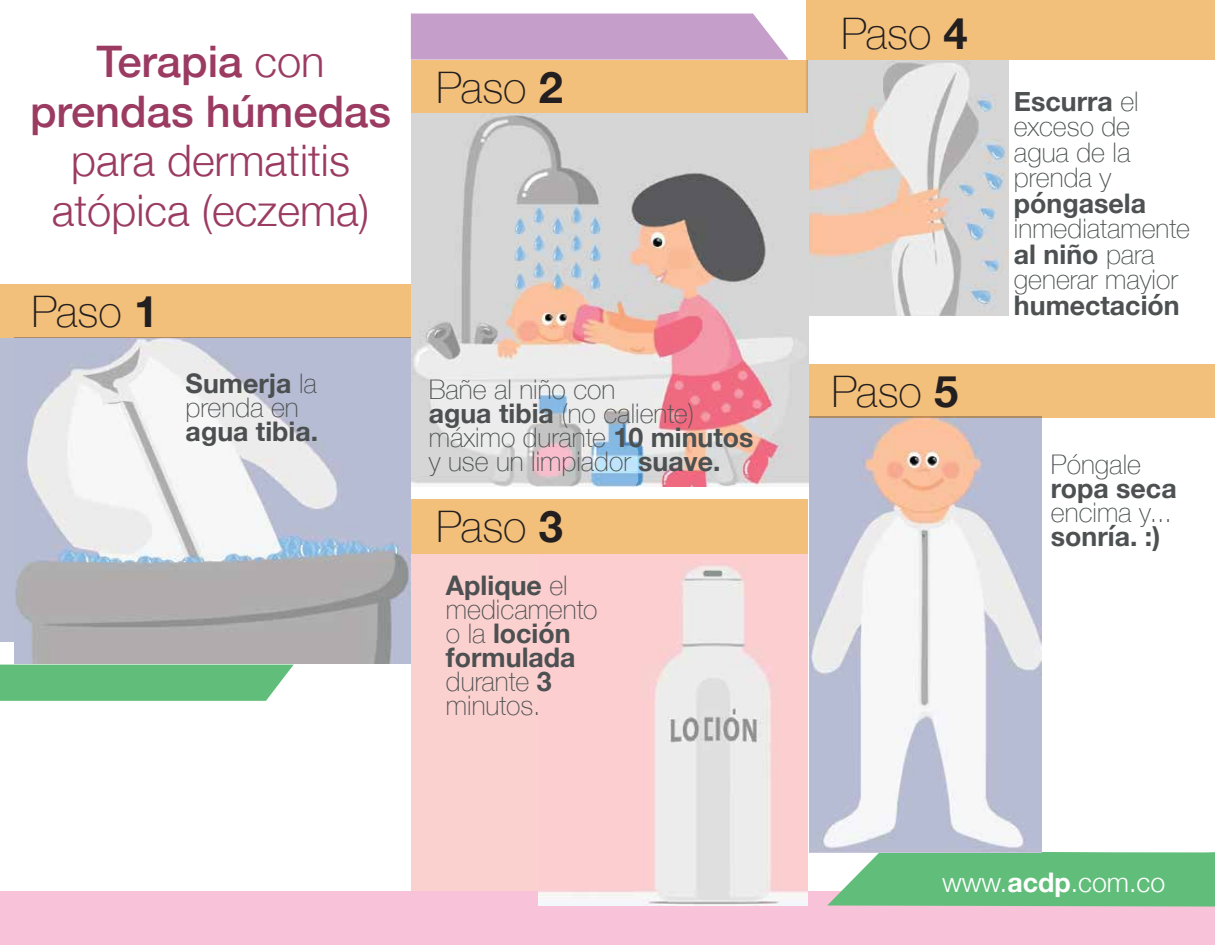
<style>
.page{position:relative;width:1215px;height:945px;background:#fff}
.page>*{position:absolute;margin:0;border:0;box-sizing:border-box;transform-origin:0 0}
.t1{font:300 43.5px/49.5px "Helvetica Neue";color:#9b3b62;text-align:center}
.t2{font:100 43.5px "Helvetica Neue";color:#231f20}
.t3{font:500 43.5px/49.5px "Helvetica Neue";color:#9b3b62;text-align:center}
.t4{font:100 27px/24px "Helvetica Neue";color:#4d5051}
.t5{font:100 27px/25.5px "Helvetica Neue";color:#4d5151}
.t6{font:700 27px "Helvetica Neue";color:#4d5151}
.t7{font:100 27px/24px "Helvetica Neue";color:#4c4f50}
.t8{font:300 27px "Helvetica Neue";color:#fff}
.t9{font:700 27px "Helvetica Neue";color:#4c4f50}
.s1{font-weight:300}
.s2{font-weight:700}
</style>
<div class="page">
<img style="left:808px;top:60px;width:200px;height:256px">
<img style="left:14px;top:338px;width:397px;height:325px">
<div style="left:0;top:338px;width:14px;height:304px;background:#b7bdd2"></div>
<div style="left:0;top:891px;width:1215px;height:54px;background:#f8c2d9"></div>
<svg style="left:827px;top:851px;width:388px;height:56px;background:#70c286"></svg>
<svg style="left:411px;top:13px;width:378px;height:47px;background:#c8a5cd"></svg>
<img style="left:809px;top:417px;width:232px;height:435px">
<div style="left:0;top:284px;width:411px;height:54px;background:#f3c07b"></div>
<div style="left:412px;top:60px;width:396px;height:54px;background:#f3c07b"></div>
<div style="left:807px;top:0;width:408px;height:60px;background:#f3c07b"></div>
<div style="left:807px;top:364px;width:408px;height:53px;background:#f3c07b"></div>
<img style="left:412px;top:113px;width:396px;height:374px">
<svg style="left:0;top:665px;width:294px;height:36px;background:#69c180"></svg>
<div style="left:412px;top:546px;width:396px;height:345px;background:#fbd1d0"></div>
<img style="left:538px;top:553px;width:270px;height:352px">
<div style="left:412px;top:499px;width:396px;height:54px;background:#f3c07b"></div>
<h1 class="t3" style="left:30px;top:34px;width:363px">Terapia <span class="s1">con </span>prendas húmedas</h1>
<h1 class="t1" style="left:52px;top:133px;width:319px">para dermatitis atópica (eczema)</h1>
<h1 class="t2" style="left:32px;top:278px;width:128px">Paso <span class="s2">1</span></h1>
<p class="t7" style="left:186px;top:371px;width:133px"><span class="s2">Sumerja</span> la prenda en</p>
<p class="t9" style="left:186px;top:410px;width:134px">agua tibia.</p>
<h1 class="t2" style="left:436px;top:54px;width:128px">Paso <span class="s2">2</span></h1>
<p class="t4" style="left:429px;top:377px;width:326px">Bañe al niño con<br><span class="s2">agua tibia</span> (no caliente) máximo durante <span class="s2">10 minutos </span>y use un limpiador <span class="s2">suave.</span></p>
<h1 class="t2" style="left:436px;top:494px;width:128px">Paso <span class="s2">3</span></h1>
<p class="t4" style="left:446px;top:572px;width:153px"><span class="s2">Aplique</span> el medicamento o la <span class="s2">loción formulada </span>durante <span class="s2">3 </span>minutos.</p>
<h1 class="t2" style="left:841px;top:1px;width:128px">Paso <span class="s2">4</span></h1>
<h1 class="t2" style="left:832px;top:358px;width:128px">Paso <span class="s2">5</span></h1>
<p class="t5" style="left:1014px;top:87px;width:126px"><span class="s2">Escurra</span> el exceso de agua de la prenda y</p>
<p class="t6" style="left:1014px;top:182px;width:134px">póngasela</p>
<p class="t5" style="left:1014px;top:215px;width:177px">inmediatamente <span class="s2">al niño</span> para generar mayior</p>
<p class="t6" style="left:1014px;top:284px;width:167px">humectación</p>
<p class="t5" style="left:1051px;top:450px;width:92px">Póngale</p>
<p class="t6" style="left:1051px;top:467px;width:127px">ropa seca</p>
<p class="t5" style="left:1051px;top:498px;width:123px">encima y...</p>
<p class="t6" style="left:1051px;top:515px;width:111px">sonría. :)</p>
<p class="t8" style="left:942px;top:860px;width:225px">www.<span class="s2">acdp</span>.com.co</p>
</div>
